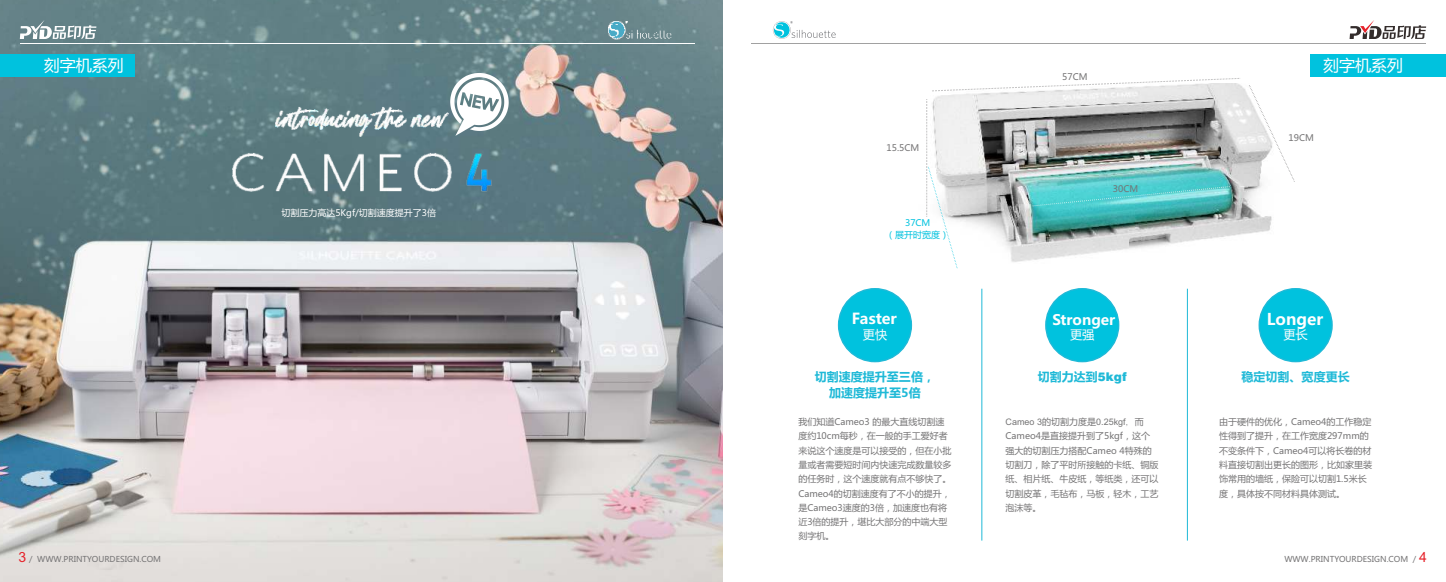
<style>
.page{position:relative;width:1446px;height:582px;background:#fff}
.page>*{position:absolute;margin:0;border:0;box-sizing:border-box;transform-origin:0 0}
.t1{font:16px "Microsoft Ya Hei";color:#fefefe}
.t2{font:700 16px "Microsoft Ya Hei";color:#fefefe}
.t3{font:700 15px "Microsoft Ya Hei";color:#fefefe}
.t4{font:700 14.4px "Microsoft Ya Hei";color:#fefefe}
.t5{font:12.3px "Microsoft Ya Hei";color:#fefefe}
.t6{font:700 12px/15.8px "Microsoft Ya Hei";color:#1fb9d7;text-align:center}
.t7{font:9px/14.3px "Microsoft Ya Hei";color:#757475}
.t8{font:9px "Arial";color:#757475}
.t9{font:9px "Microsoft Ya Hei";color:#fefefe}
.t10{font:9px/11.9px "Microsoft Ya Hei";color:#00c2de;text-align:center}
.t11{font:8px "Microsoft Ya Hei";color:#757475}
.s1{font-family:"Swiss 721 BT";font-weight:900}
.s2{font-family:"Microsoft Ya Hei"}
.s3{font-family:"Batang Che"}
.s4{font-family:"Arial";font-size:14px;color:#e62129}
</style>
<div class="page">
<img style="left:0;top:0;width:723px;height:581px">
<hr style="left:20px;top:43px;width:674px;height:1px;background:#fefefe">
<hr style="left:751px;top:43px;width:675px;height:1px;background:#a1a1a1">
<svg style="left:1349px;top:20px;width:77px;height:19px"></svg>
<div style="left:1310px;top:54px;width:136px;height:22px;background:#00c2de"></div>
<div style="left:0;top:54px;width:135px;height:22px;background:#00c2de"></div>
<svg style="left:773px;top:21px;width:62px;height:18px"></svg>
<svg style="left:20px;top:20px;width:76px;height:19px"></svg>
<img style="left:220px;top:88px;width:277px;height:116px">
<img style="left:932px;top:85px;width:340px;height:177px">
<svg style="left:932px;top:78px;width:308px;height:13px"></svg>
<svg style="left:1249px;top:85px;width:46px;height:97px"></svg>
<svg style="left:1032px;top:186px;width:198px;height:20px;background:#5bd0d2"></svg>
<svg style="left:926px;top:99px;width:31px;height:169px"></svg>
<div style="left:838px;top:288px;width:74px;height:74px;background:#00c2de;border:1px solid #1fb9d7;border-radius:50%"></div>
<div style="left:1045px;top:288px;width:74px;height:74px;background:#00c2de;border:1px solid #1fb9d7;border-radius:50%"></div>
<div style="left:1258px;top:288px;width:74px;height:74px;background:#00c2de;border:1px solid #1fb9d7;border-radius:50%"></div>
<hr style="left:981px;top:288px;width:1px;height:252px;background:#1fb9d7">
<hr style="left:1187px;top:288px;width:1px;height:252px;background:#1fb9d7">
<img style="left:608px;top:21px;width:64px;height:19px">
<svg style="left:450px;top:73px;width:59px;height:63px"></svg>
<h1 class="t1" style="left:44px;top:58px;width:81px">刻字机系列</h1>
<h1 class="t1" style="left:1323px;top:58px;width:81px">刻字机系列</h1>
<p class="t7" style="left:1062px;top:70px;width:27px">57CM</p>
<p class="t9" style="left:281px;top:208px;width:156px">切割压力高达5Kgf/切割速度提升了3倍</p>
<p class="t7" style="left:886px;top:141px;width:34px">15.5CM</p>
<p class="t10" style="left:886px;top:217px;width:64px">37CM<br>（展开时宽度）</p>
<h2 class="t3" style="left:852px;top:311px;width:47px">Faster</h2>
<h3 class="t5" style="left:863px;top:329px;width:26px">更快</h3>
<h3 class="t6" style="left:815px;top:369px;width:121px">切割速度提升至三倍，加速度提升至5倍</h3>
<p class="t7" style="left:798px;top:415px;width:155px">我们知道Cameo3 的最大直线切割速度约10cm每秒，在一般的手工爱好者来说这个速度是可以接受的，但在小批量或者需要短时间内快速完成数量较多的任务时，这个速度就有点不够快了。<br>Cameo4的切割速度有了不小的提升，是Cameo3速度的3倍，加速度也有将近3倍的提升，堪比大部分的中端大型刻字机。</p>
<p class="t7" style="left:1113px;top:182px;width:27px">30CM</p>
<h3 class="t4" style="left:1052px;top:313px;width:64px">Stronger</h3>
<h3 class="t5" style="left:1070px;top:329px;width:26px">更强</h3>
<h3 class="t6" style="left:1038px;top:369px;width:90px">切割力达到<span class="s1">5kgf</span></h3>
<p class="t8" style="left:1005px;top:418px;width:140px">Cameo 3<span class="s2">的切割力度是</span>0.25kgf<span class="s3">，</span><span class="s2">而</span></p>
<p class="t7" style="left:1005px;top:429px;width:154px">Cameo4是直接提升到了5kgf，这个强大的切割压力搭配Cameo 4特殊的切割刀，除了平时所接触的卡纸、铜版纸、相片纸、牛皮纸，等纸类，还可以切割皮革，毛毡布，马板，轻木，工艺泡沫等。</p>
<p class="t7" style="left:1288px;top:131px;width:27px">19CM</p>
<h1 class="t2" style="left:1267px;top:311px;width:58px">Longer</h1>
<h3 class="t5" style="left:1283px;top:329px;width:26px">更长</h3>
<h3 class="t6" style="left:1241px;top:369px;width:109px">稳定切割、宽度更长</h3>
<p class="t7" style="left:1219px;top:415px;width:155px">由于硬件的优化，Cameo4的工作稳定性得到了提升，在工作宽度297mm的不变条件下，Cameo4可以将长卷的材料直接切割出更长的图形，比如家里装饰常用的墙纸，保险可以切割1.5米长度，具体按不同材料具体测试。</p>
<p class="t11" style="left:18px;top:555px;width:144px"><span class="s4">3</span> / WWW.PRINTYOURDESIGN.COM</p>
<p class="t11" style="left:1284px;top:555px;width:144px">WWW.PRINTYOURDESIGN.COM / <span class="s4">4</span></p>
</div>
